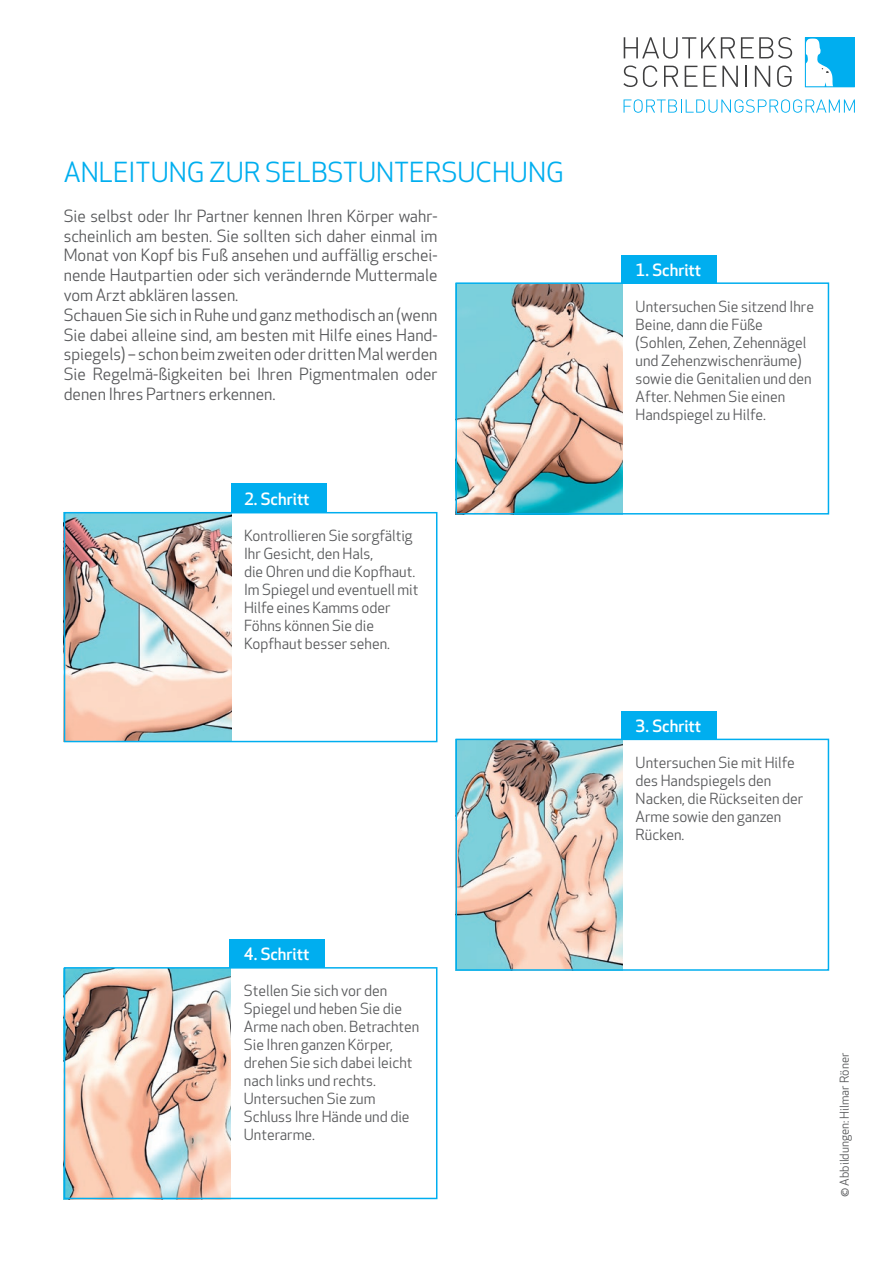
<style>
.page{position:relative;width:893px;height:1263px;background:#fff}
.page>*{position:absolute;margin:0;border:0;box-sizing:border-box;transform-origin:0 0}
.t1{font:27px "Apex New";color:#00aeef}
.t2{font:16.5px/19.8px "Apex New";color:#57585a}
.t3{font:500 16.5px "Apex New";color:#fff}
.t4{font:15px/18px "Apex New";color:#57585a}
.t5{font:12px "Apex New";color:#57585a}
</style>
<div class="page">
<svg style="left:805px;top:37px;width:50px;height:50px"></svg>
<svg style="left:624px;top:37px;width:111px;height:22px"></svg>
<svg style="left:741px;top:37px;width:51px;height:22px"></svg>
<svg style="left:623px;top:66px;width:34px;height:21px"></svg>
<svg style="left:664px;top:66px;width:14px;height:21px"></svg>
<svg style="left:685px;top:66px;width:12px;height:21px"></svg>
<svg style="left:704px;top:66px;width:12px;height:21px"></svg>
<svg style="left:722px;top:66px;width:16px;height:21px"></svg>
<svg style="left:746px;top:66px;width:1px;height:21px"></svg>
<svg style="left:755px;top:66px;width:15px;height:21px"></svg>
<svg style="left:777px;top:66px;width:15px;height:21px"></svg>
<svg style="left:624px;top:99px;width:231px;height:14px"></svg>
<img style="left:67px;top:515px;width:164px;height:224px">
<div style="left:231px;top:484px;width:96px;height:28px;background:#00aeef"></div>
<div style="left:64px;top:512px;width:373px;height:230px;border:2px solid #00aeef"></div>
<img style="left:458px;top:285px;width:164px;height:226px">
<div style="left:621px;top:255px;width:96px;height:28px;background:#00aeef"></div>
<div style="left:455px;top:282px;width:374px;height:232px;border:2px solid #00aeef"></div>
<img style="left:458px;top:742px;width:164px;height:226px">
<div style="left:621px;top:711px;width:96px;height:29px;background:#00aeef"></div>
<div style="left:455px;top:739px;width:374px;height:232px;border:2px solid #00aeef"></div>
<img style="left:67px;top:970px;width:164px;height:226px">
<div style="left:230px;top:940px;width:95px;height:28px;background:#00aeef"></div>
<div style="left:64px;top:967px;width:373px;height:232px;border:2px solid #00aeef"></div>
<h1 class="t1" style="left:64px;top:157px;width:502px">ANLEITUNG ZUR SELBSTUNTERSUCHUNG</h1>
<p class="t2" style="left:64px;top:207px;width:375px">Sie selbst oder Ihr Partner kennen Ihren Körper wahr&shy;scheinlich am besten. Sie sollten sich daher einmal im Monat von Kopf bis Fuß ansehen und auffällig erschei&shy;nende Hautpartien oder sich verändernde Muttermale vom Arzt abklären lassen.<br>Schauen Sie sich in Ruhe und ganz methodisch an (wenn Sie dabei alleine sind, am besten mit Hilfe eines Hand&shy;spiegels) – schon beim zweiten oder dritten Mal werden Sie Regelmä-ßigkeiten bei Ihren Pigmentmalen oder denen Ihres Partners erkennen.</p>
<p class="t3" style="left:244px;top:490px;width:67px">2. Schritt</p>
<p class="t4" style="left:244px;top:527px;width:176px">Kontrollieren Sie sorgfältig<br>Ihr Gesicht, den Hals,<br>die Ohren und die Kopfhaut.<br>Im Spiegel und eventuell mit<br>Hilfe eines Kamms oder<br>Föhns können Sie die<br>Kopfhaut besser sehen.</p>
<p class="t3" style="left:244px;top:945px;width:67px">4. Schritt</p>
<p class="t4" style="left:244px;top:982px;width:177px">Stellen Sie sich vor den<br>Spiegel und heben Sie die<br>Arme nach oben. Betrachten<br>Sie Ihren ganzen Körper, drehen Sie sich dabei leicht nach links und rechts.<br>Untersuchen Sie zum<br>Schluss Ihre Hände und die<br>Unterarme.</p>
<p class="t3" style="left:636px;top:260px;width:67px">1. Schritt</p>
<p class="t4" style="left:636px;top:298px;width:180px">Untersuchen Sie sitzend Ihre<br>Beine, dann die Füße (Sohlen, Zehen, Zehennägel und Zehenzwischenräume) sowie die Genitalien und den<br>After. Nehmen Sie einen<br>Handspiegel zu Hilfe.</p>
<p class="t3" style="left:636px;top:716px;width:67px">3. Schritt</p>
<p class="t4" style="left:636px;top:754px;width:169px">Untersuchen Sie mit Hilfe des Handspiegels den<br>Nacken, die Rückseiten der<br>Arme sowie den ganzen<br>Rücken.</p>
<p class="t5" style="left:838px;top:1197px;width:146px;rotate:-90deg">© Abbildungen: Hilmar Röner</p>
</div>
